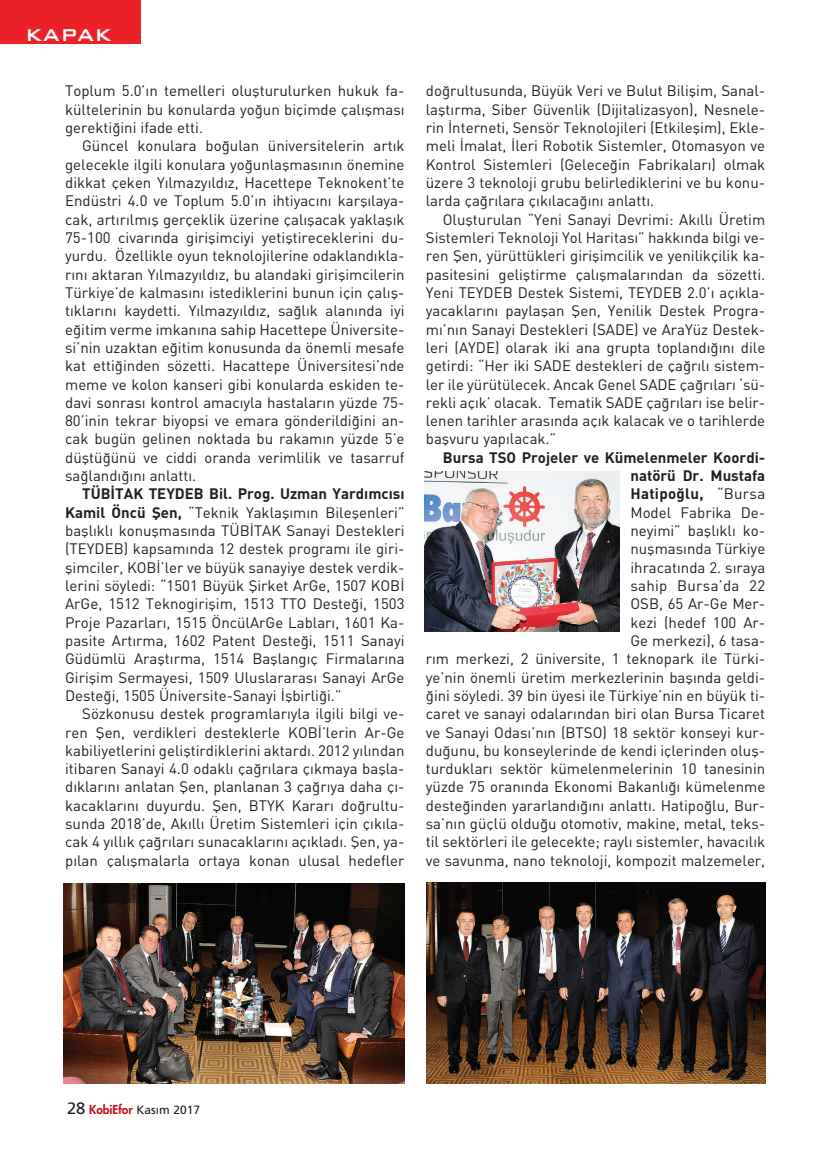
<style>
.page{position:relative;width:830px;height:1149px;background:#fff}
.page>*{position:absolute;margin:0;border:0;box-sizing:border-box;transform-origin:0 0}
.t1{font:22.5px "Karo T";color:#fff}
.t2{font:15px "DINT";color:#231f20}
.t3{font:15px "DINT Bold";color:#231f20}
.t4{font:15px "DINT Bold";letter-spacing:.02em;color:#231f20}
.t5{font:15px "DINT";letter-spacing:.02em;color:#231f20}
.t6{font:12px "Frutiger Normal Tr";color:#231f20}
.s1{font-family:"DINT Bold"}
.s2{font-family:"DINT"}
.s3{font-size:16.5px}
.s4{font-family:"Futura Heavy Turk";color:#c4121a}
</style>
<div class="page">
<div style="left:0;top:0;width:141px;height:44px;background:#ec2127"></div>
<img style="left:424px;top:472px;width:195px;height:159px">
<img style="left:426px;top:882px;width:339px;height:201px">
<img style="left:63px;top:883px;width:341px;height:200px">
<p class="t1" style="left:25px;top:20px;width:89px">KAPAK</p>
<p class="t2" style="left:65px;top:86px;width:341px">Toplum 5.0’›n temelleri oluflturulurken hukuk fa-</p>
<p class="t2" style="left:65px;top:104px;width:341px">kültelerinin bu konularda yo¤un biçimde çal›flmas›</p>
<p class="t2" style="left:65px;top:122px;width:139px">gerekti¤ini ifade etti.</p>
<p class="t2" style="left:82px;top:141px;width:324px">Güncel konulara bo¤ulan üniversitelerin art›k</p>
<p class="t2" style="left:65px;top:159px;width:341px">gelecekle ilgili konulara yo¤unlaflmas›n›n önemine</p>
<p class="t2" style="left:65px;top:177px;width:341px">dikkat çeken Y›lmazy›ld›z, Hacettepe Teknokent’te</p>
<p class="t2" style="left:65px;top:196px;width:341px">Endüstri 4.0 ve Toplum 5.0’›n ihtiyac›n› karfl›laya-</p>
<p class="t2" style="left:65px;top:214px;width:341px">cak, art›r›lm›fl gerçeklik üzerine çal›flacak yaklafl›k</p>
<p class="t2" style="left:65px;top:232px;width:341px">75-100 civar›nda giriflimciyi yetifltireceklerini du-</p>
<p class="t2" style="left:65px;top:250px;width:341px">yurdu. Özellikle oyun teknolojilerine odakland›kla-</p>
<p class="t2" style="left:65px;top:269px;width:341px">r›n› aktaran Y›lmazy›ld›z, bu alandaki giriflimcilerin</p>
<p class="t2" style="left:65px;top:287px;width:341px">Türkiye’de kalmas›n› istediklerini bunun için çal›fl-</p>
<p class="t2" style="left:65px;top:305px;width:341px">t›klar›n› kaydetti. Y›lmazy›ld›z, sa¤l›k alan›nda iyi</p>
<p class="t2" style="left:65px;top:324px;width:341px">e¤itim verme imkan›na sahip Hacettepe Üniversite-</p>
<p class="t2" style="left:65px;top:342px;width:341px">si’nin uzaktan e¤itim konusunda da önemli mesafe</p>
<p class="t2" style="left:65px;top:360px;width:341px">kat etti¤inden sözetti. Hacattepe Üniversitesi’nde</p>
<p class="t2" style="left:65px;top:379px;width:341px">meme ve kolon kanseri gibi konularda eskiden te-</p>
<p class="t2" style="left:65px;top:397px;width:341px">davi sonras› kontrol amac›yla hastalar›n yüzde 75-</p>
<p class="t2" style="left:65px;top:415px;width:341px">80’inin tekrar biyopsi ve emara gönderildi¤ini an-</p>
<p class="t2" style="left:65px;top:433px;width:341px">cak bugün gelinen noktada bu rakam›n yüzde 5’e</p>
<p class="t2" style="left:65px;top:452px;width:341px">düfltü¤ünü ve ciddi oranda verimlilik ve tasarruf</p>
<p class="t2" style="left:65px;top:470px;width:132px">sa¤land›¤›n› anlatt›.</p>
<p class="t3" style="left:82px;top:488px;width:324px">TÜB‹TAK TEYDEB Bil. Prog. Uzman Yard›mc›s›</p>
<p class="t2" style="left:65px;top:507px;width:341px"><span class="s1">Kamil Öncü fien,</span> “Teknik Yaklafl›m›n Bileflenleri”</p>
<p class="t2" style="left:65px;top:525px;width:341px">bafll›kl› konuflmas›nda TÜB‹TAK Sanayi Destekleri</p>
<p class="t2" style="left:65px;top:543px;width:341px">(TEYDEB) kapsam›nda 12 destek program› ile giri-</p>
<p class="t2" style="left:65px;top:562px;width:341px">flimciler, KOB‹’ler ve büyük sanayiye destek verdik-</p>
<p class="t2" style="left:65px;top:580px;width:341px">lerini söyledi: “1501 Büyük fiirket ArGe, 1507 KOB‹</p>
<p class="t2" style="left:65px;top:598px;width:341px">ArGe, 1512 Teknogiriflim, 1513 TTO Deste¤i, 1503</p>
<p class="t2" style="left:65px;top:616px;width:341px">Proje Pazarlar›, 1515 ÖncülArGe Lablar›, 1601 Ka-</p>
<p class="t2" style="left:65px;top:635px;width:341px">pasite Art›rma, 1602 Patent Deste¤i, 1511 Sanayi</p>
<p class="t2" style="left:65px;top:653px;width:341px">Güdümlü Araflt›rma, 1514 Bafllang›ç Firmalar›na</p>
<p class="t2" style="left:65px;top:671px;width:341px">Giriflim Sermayesi, 1509 Uluslararas› Sanayi ArGe</p>
<p class="t2" style="left:65px;top:690px;width:278px">Deste¤i, 1505 Üniversite-Sanayi ‹flbirli¤i.”</p>
<p class="t2" style="left:82px;top:708px;width:324px">Sözkonusu destek programlar›yla ilgili bilgi ve-</p>
<p class="t2" style="left:65px;top:726px;width:341px">ren fien, verdikleri desteklerle KOB‹’lerin Ar-Ge</p>
<p class="t2" style="left:65px;top:745px;width:341px">kabiliyetlerini gelifltirdiklerini aktard›. 2012 y›l›ndan</p>
<p class="t2" style="left:65px;top:763px;width:341px">itibaren Sanayi 4.0 odakl› ça¤r›lara ç›kmaya baflla-</p>
<p class="t2" style="left:65px;top:781px;width:341px">d›klar›n› anlatan fien, planlanan 3 ça¤r›ya daha ç›-</p>
<p class="t2" style="left:65px;top:799px;width:341px">kacaklar›n› duyurdu. fien, BTYK Karar› do¤rultu-</p>
<p class="t2" style="left:65px;top:818px;width:341px">sunda 2018’de, Ak›ll› Üretim Sistemleri için ç›k›la-</p>
<p class="t2" style="left:65px;top:836px;width:341px">cak 4 y›ll›k ça¤r›lar› sunacaklar›n› aç›klad›. fien, ya-</p>
<p class="t2" style="left:65px;top:854px;width:341px">p›lan çal›flmalarla ortaya konan ulusal hedefler</p>
<p class="t2" style="left:425px;top:86px;width:341px">do¤rultusunda, Büyük Veri ve Bulut Biliflim, Sanal-</p>
<p class="t2" style="left:425px;top:104px;width:341px">laflt›rma, Siber Güvenlik (Dijitalizasyon), Nesnele-</p>
<p class="t2" style="left:425px;top:122px;width:341px">rin ‹nterneti, Sensör Teknolojileri (Etkileflim), Ekle-</p>
<p class="t2" style="left:425px;top:141px;width:341px">meli ‹malat, ‹leri Robotik Sistemler, Otomasyon ve</p>
<p class="t2" style="left:425px;top:159px;width:341px">Kontrol Sistemleri (Gelece¤in Fabrikalar›) olmak</p>
<p class="t2" style="left:425px;top:177px;width:341px">üzere 3 teknoloji grubu belirlediklerini ve bu konu-</p>
<p class="t2" style="left:425px;top:196px;width:230px">larda ça¤r›lara ç›k›laca¤›n› anlatt›.</p>
<p class="t2" style="left:442px;top:214px;width:324px">Oluflturulan “Yeni Sanayi Devrimi: Ak›ll› Üretim</p>
<p class="t2" style="left:425px;top:232px;width:341px">Sistemleri Teknoloji Yol Haritas›” hakk›nda bilgi ve-</p>
<p class="t2" style="left:425px;top:250px;width:341px">ren fien, yürüttükleri giriflimcilik ve yenilikçilik ka-</p>
<p class="t2" style="left:425px;top:269px;width:341px">pasitesini gelifltirme çal›flmalar›ndan da sözetti.</p>
<p class="t2" style="left:425px;top:287px;width:341px">Yeni TEYDEB Destek Sistemi, TEYDEB 2.0’› aç›kla-</p>
<p class="t2" style="left:425px;top:305px;width:341px">yacaklar›n› paylaflan fien, Yenilik Destek Progra-</p>
<p class="t2" style="left:425px;top:324px;width:341px">m›’n›n Sanayi Destekleri (SADE) ve AraYüz Destek-</p>
<p class="t2" style="left:425px;top:342px;width:341px">leri (AYDE) olarak iki ana grupta topland›¤›n› dile</p>
<p class="t2" style="left:425px;top:360px;width:341px">getirdi: “Her iki SADE destekleri de ça¤r›l› sistem-</p>
<p class="t2" style="left:425px;top:379px;width:341px">ler ile yürütülecek. Ancak Genel SADE ça¤r›lar› ‘sü-</p>
<p class="t2" style="left:425px;top:397px;width:341px">rekli aç›k’ olacak. Tematik SADE ça¤r›lar› ise belir-</p>
<p class="t2" style="left:425px;top:415px;width:341px">lenen tarihler aras›nda aç›k kalacak ve o tarihlerde</p>
<p class="t2" style="left:425px;top:433px;width:132px">baflvuru yap›lacak.”</p>
<p class="t3" style="left:442px;top:452px;width:324px">Bursa TSO Projeler ve Kümelenmeler Koordi-</p>
<p class="t3" style="left:630px;top:470px;width:136px">natörü Dr. Mustafa</p>
<p class="t4" style="left:630px;top:488px;width:136px">Hatipo¤lu, <span class="s2">“Bursa</span></p>
<p class="t2" style="left:630px;top:507px;width:136px">Model Fabrika De-</p>
<p class="t2" style="left:630px;top:525px;width:136px">neyimi” bafll›kl› ko-</p>
<p class="t2" style="left:630px;top:543px;width:136px">nuflmas›nda Türkiye</p>
<p class="t2" style="left:630px;top:562px;width:136px">ihracat›nda 2. s›raya</p>
<p class="t5" style="left:630px;top:580px;width:136px">sahip Bursa’da 22</p>
<p class="t2" style="left:630px;top:598px;width:136px">OSB, 65 Ar-Ge Mer-</p>
<p class="t2" style="left:630px;top:616px;width:136px">kezi (hedef 100 Ar-</p>
<p class="t2" style="left:630px;top:635px;width:136px">Ge merkezi), 6 tasa-</p>
<p class="t2" style="left:425px;top:653px;width:341px">r›m merkezi, 2 üniversite, 1 teknopark ile Türki-</p>
<p class="t2" style="left:425px;top:671px;width:341px">ye’nin önemli üretim merkezlerinin bafl›nda geldi-</p>
<p class="t2" style="left:425px;top:690px;width:341px">¤ini söyledi. 39 bin üyesi ile Türkiye’nin en büyük ti-</p>
<p class="t2" style="left:425px;top:708px;width:341px">caret ve sanayi odalar›ndan biri olan Bursa Ticaret</p>
<p class="t2" style="left:425px;top:726px;width:341px">ve Sanayi Odas›’n›n (BTSO) 18 sektör konseyi kur-</p>
<p class="t2" style="left:425px;top:745px;width:341px">du¤unu, bu konseylerinde de kendi içlerinden olufl-</p>
<p class="t2" style="left:425px;top:763px;width:341px">turduklar› sektör kümelenmelerinin 10 tanesinin</p>
<p class="t2" style="left:425px;top:781px;width:341px">yüzde 75 oran›nda Ekonomi Bakanl›¤› kümelenme</p>
<p class="t2" style="left:425px;top:799px;width:341px">deste¤inden yararland›¤›n› anlatt›. Hatipo¤lu, Bur-</p>
<p class="t2" style="left:425px;top:818px;width:341px">sa’n›n güçlü oldu¤u otomotiv, makine, metal, teks-</p>
<p class="t2" style="left:425px;top:836px;width:341px">til sektörleri ile gelecekte; rayl› sistemler, havac›l›k</p>
<p class="t2" style="left:425px;top:854px;width:341px">ve savunma, nano teknoloji, kompozit malzemeler,</p>
<p class="t6" style="left:67px;top:1104px;width:135px"><span class="s3">28</span> <span class="s4">KobiEfor</span> Kas›m 2017</p>
</div>
